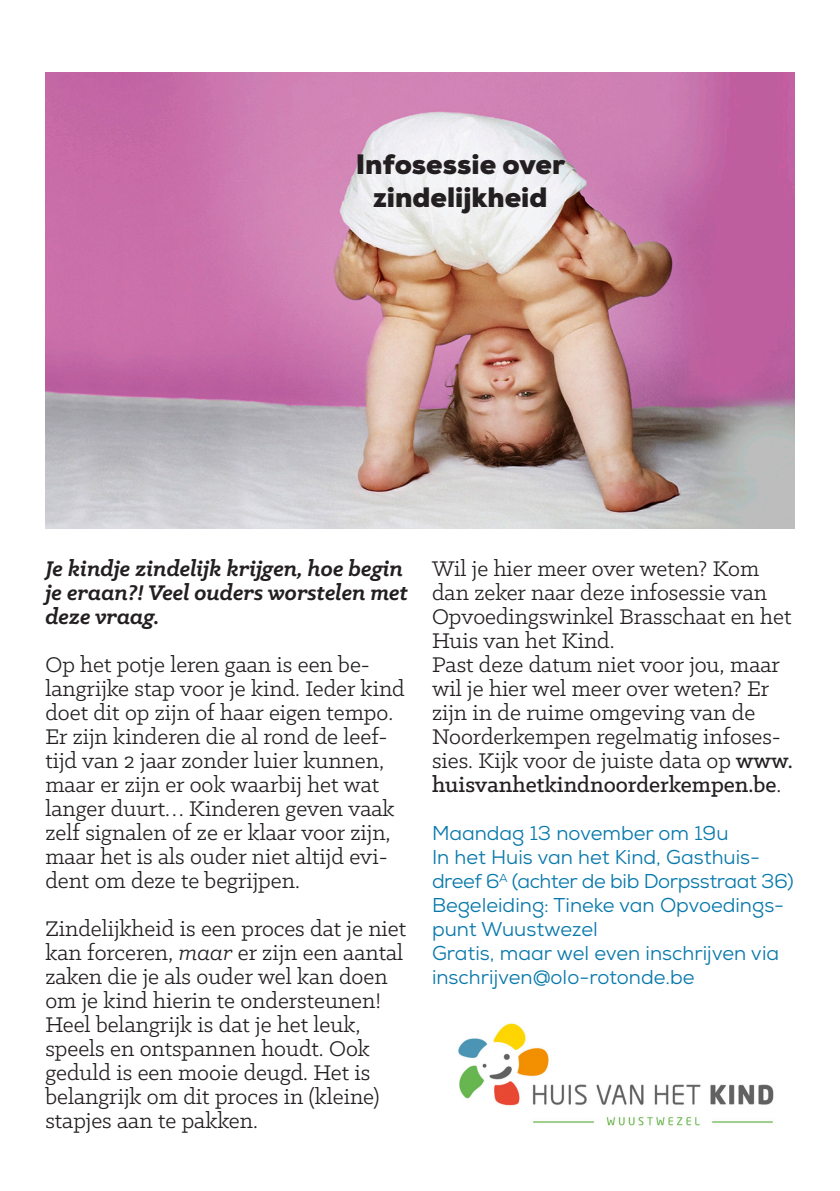
<style>
.page{position:relative;width:840px;height:1191px;background:#fff}
.page>*{position:absolute;margin:0;border:0;box-sizing:border-box;transform-origin:0 0}
.t1{font:900 28px/33.6px "Nexa";color:#231f20;text-align:center}
.t2{font:24px/24px "Klinic Slab";color:#231f20}
.t3{font:italic 700 24px/24px "Klinic Slab";color:#231f20}
.t4{font:20px/24px "Nexa";color:#0778aa}
.s1{font-style:italic}
.s2{font-weight:500}
</style>
<div class="page">
<img style="left:45px;top:72px;width:749px;height:456px">
<img style="left:458px;top:1023px;width:316px;height:103px">
<p class="t1" style="left:356px;top:147px;width:211px">Infosessie over zindelijkheid</p>
<p class="t3" style="left:45px;top:556px;width:364px">Je kindje zindelijk krijgen, hoe begin je eraan?! Veel ouders worstelen met deze vraag.</p>
<p class="t2" style="left:45px;top:652px;width:361px">Op het potje leren gaan is een be&shy;langrijke stap voor je kind. Ieder kind doet dit op zijn of haar eigen tempo.<br>Er zijn kinderen die al rond de leef&shy;tijd van 2 jaar zonder luier kunnen, maar er zijn er ook waarbij het wat langer duurt… Kinderen geven vaak zelf signalen of ze er klaar voor zijn, maar het is als ouder niet altijd evi&shy;dent om deze te begrijpen.</p>
<p class="t2" style="left:45px;top:916px;width:362px">Zindelijkheid is een proces dat je niet kan forceren, <span class="s1">maar</span> er zijn een aantal zaken die je als ouder wel kan doen om je kind hierin te ondersteunen!<br>Heel belangrijk is dat je het leuk, speels en ontspannen houdt. Ook geduld is een mooie deugd. Het is belangrijk om dit proces in (kleine) stapjes aan te pakken.</p>
<p class="t2" style="left:432px;top:556px;width:362px">Wil je hier meer over weten? Kom dan zeker naar deze infosessie van<br>Opvoedingswinkel Brasschaat en het<br>Huis van het Kind.<br>Past deze datum niet voor jou, maar wil je hier wel meer over weten? Er zijn in de ruime omgeving van de<br>Noorderkempen regelmatig infoses&shy;sies. Kijk voor de juiste data op <span class="s2">www. huisvanhetkindnoorderkempen.be</span>.</p>
<p class="t4" style="left:432px;top:821px;width:363px">Maandag 13 november om 19u<br>In het Huis van het Kind, Gasthuis&shy;dreef 6<sup>A</sup> (achter de bib Dorpsstraat 36)</p>
<p class="t4" style="left:432px;top:893px;width:353px">Begeleiding: Tineke van Opvoedings&shy;punt Wuustwezel</p>
<p class="t4" style="left:432px;top:941px;width:348px">Gratis, maar wel even inschrijven via inschrijven@olo-rotonde.be</p>
</div>
